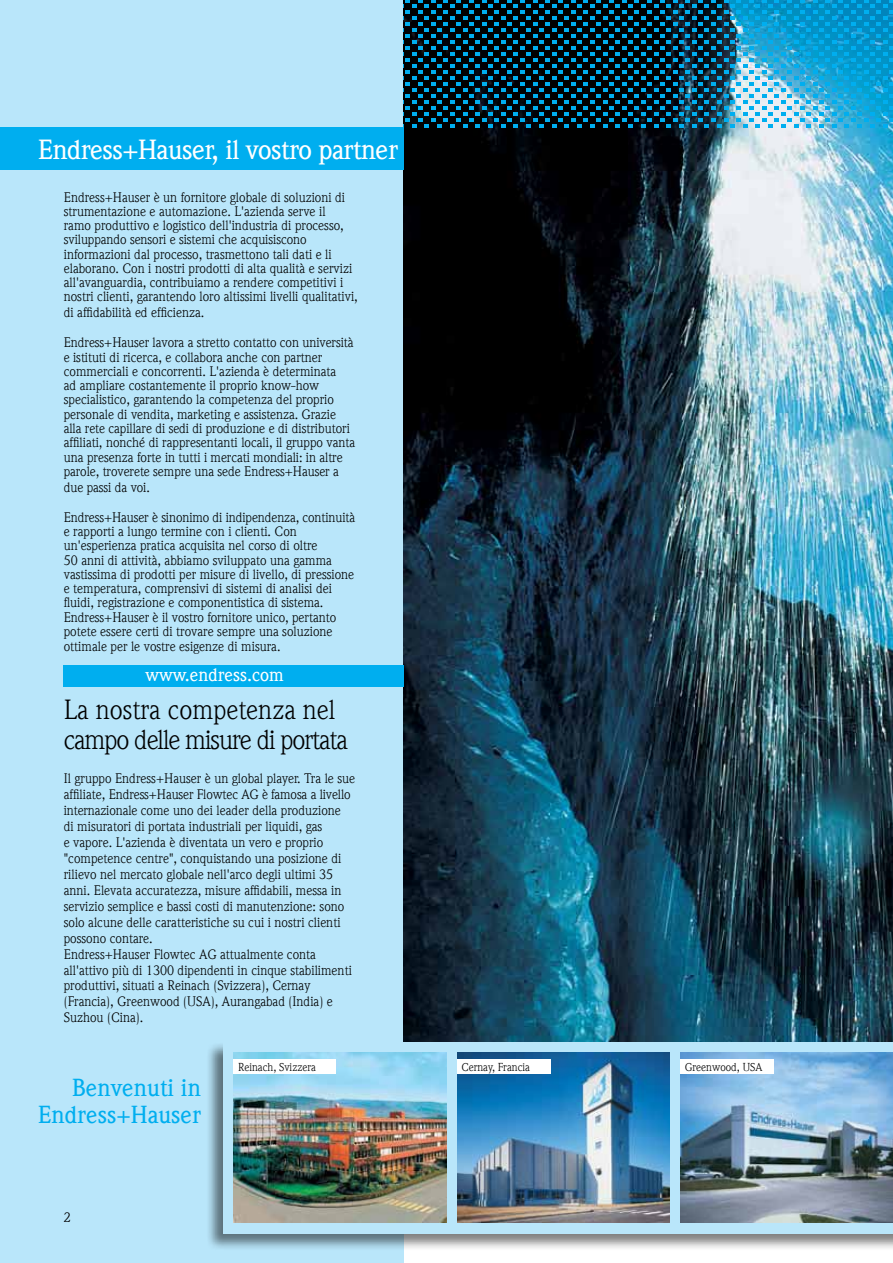
<style>
.page{position:relative;width:893px;height:1263px;background:#fff}
.page>*{position:absolute;margin:0;border:0;box-sizing:border-box;transform-origin:0 0}
.t1{font:27px/30px "E+H Weidemann Com";letter-spacing:-.04em;color:#000}
.t2{font:500 27px "E+H Weidemann Com";letter-spacing:-.02em;color:#fff}
.t3{font:500 24px/26.2px "E+H Weidemann Com";color:#00aeef;text-align:right}
.t4{font:500 18px "E+H Weidemann Com";color:#fff}
.t5{font:13.5px/14.2px "E+H Weidemann Com";color:#000}
.t6{font:11.25px "E+H Weidemann Com";color:#000}
</style>
<div class="page">
<div style="left:0;top:0;width:404px;height:1263px;background:#b9e6fa"></div>
<img style="left:404px;top:0;width:489px;height:1041px">
<div style="left:206px;top:1041px;width:687px;height:210px;background:#000;opacity:.5"></div>
<div style="left:223px;top:1042px;width:670px;height:191px;background:#b9e6fa"></div>
<div style="left:0;top:128px;width:404px;height:42px;background:#00aeef"></div>
<svg style="left:406px;top:0;width:487px;height:128px;background:#115a77"></svg>
<img style="left:234px;top:1052px;width:212px;height:170px">
<img style="left:457px;top:1052px;width:213px;height:170px">
<img style="left:680px;top:1052px;width:213px;height:170px">
<div style="left:457px;top:1059px;width:94px;height:15px;background:#fff"></div>
<div style="left:234px;top:1059px;width:102px;height:15px;background:#fff"></div>
<div style="left:64px;top:665px;width:340px;height:21px;background:#00aeef"></div>
<div style="left:680px;top:1059px;width:94px;height:15px;background:#fff"></div>
<h1 class="t2" style="left:38px;top:134px;width:361px">Endress+Hauser, il vostro partner</h1>
<p class="t5" style="left:64px;top:190px;width:295px">Endress+Hauser è un fornitore globale di soluzioni di strumentazione e automazione. L'azienda serve il<br>ramo produttivo e logistico dell'industria di processo, sviluppando sensori e sistemi che acquisiscono informazioni dal processo, trasmettono tali dati e li elaborano. Con i nostri prodotti di alta qualità e servizi all'avanguardia, contribuiamo a rendere competitivi i nostri clienti, garantendo loro altissimi livelli qualitativi,</p>
<p class="t5" style="left:64px;top:306px;width:142px">di affidabilità ed efficienza.</p>
<p class="t5" style="left:64px;top:336px;width:293px">Endress+Hauser lavora a stretto contatto con università e istituti di ricerca, e collabora anche con partner commerciali e concorrenti. L'azienda è determinata<br>ad ampliare costantemente il proprio know-how specialistico, garantendo la competenza del proprio personale di vendita, marketing e assistenza. Grazie alla rete capillare di sedi di produzione e di distributori affiliati, nonché di rappresentanti locali, il gruppo vanta una presenza forte in tutti i mercati mondiali: in altre parole, troverete sempre una sede Endress+Hauser a</p>
<p class="t5" style="left:64px;top:480px;width:88px">due passi da voi.</p>
<p class="t5" style="left:64px;top:510px;width:293px">Endress+Hauser è sinonimo di indipendenza, continuità e rapporti a lungo termine con i clienti. Con un'esperienza pratica acquisita nel corso di oltre<br>50 anni di attività, abbiamo sviluppato una gamma vastissima di prodotti per misure di livello, di pressione e temperatura, comprensivi di sistemi di analisi dei fluidi, registrazione e componentistica di sistema.<br>Endress+Hauser è il vostro fornitore unico, pertanto potete essere certi di trovare sempre una soluzione ottimale per le vostre esigenze di misura.</p>
<h3 class="t4" style="left:146px;top:664px;width:140px">www.endress.com</h3>
<h1 class="t1" style="left:64px;top:695px;width:286px">La nostra competenza nel campo delle misure di portata</h1>
<p class="t5" style="left:64px;top:771px;width:293px;line-height:15.9px">Il gruppo Endress+Hauser è un global player. Tra le sue affiliate, Endress+Hauser Flowtec AG è famosa a livello internazionale come uno dei leader della produzione<br>di misuratori di portata industriali per liquidi, gas<br>e vapore. L'azienda è diventata un vero e proprio "competence centre", conquistando una posizione di rilievo nel mercato globale nell'arco degli ultimi 35 anni. Elevata accuratezza, misure affidabili, messa in servizio semplice e bassi costi di manutenzione: sono solo alcune delle caratteristiche su cui i nostri clienti possono contare.<br>Endress+Hauser Flowtec AG attualmente conta all'attivo più di 1300 dipendenti in cinque stabilimenti produttivi, situati a Reinach (Svizzera), Cernay (Francia), Greenwood (USA), Aurangabad (India) e Suzhou (Cina).</p>
<h2 class="t3" style="left:38px;top:1076px;width:164px">Benvenuti in<br>Endress+Hauser</h2>
<p class="t5" style="left:64px;top:1210px;width:9px">2</p>
<p class="t6" style="left:238px;top:1060px;width:79px">Reinach, Svizzera</p>
<p class="t6" style="left:461px;top:1060px;width:70px">Cernay, Francia</p>
<p class="t6" style="left:685px;top:1060px;width:79px">Greenwood, USA</p>
</div>
